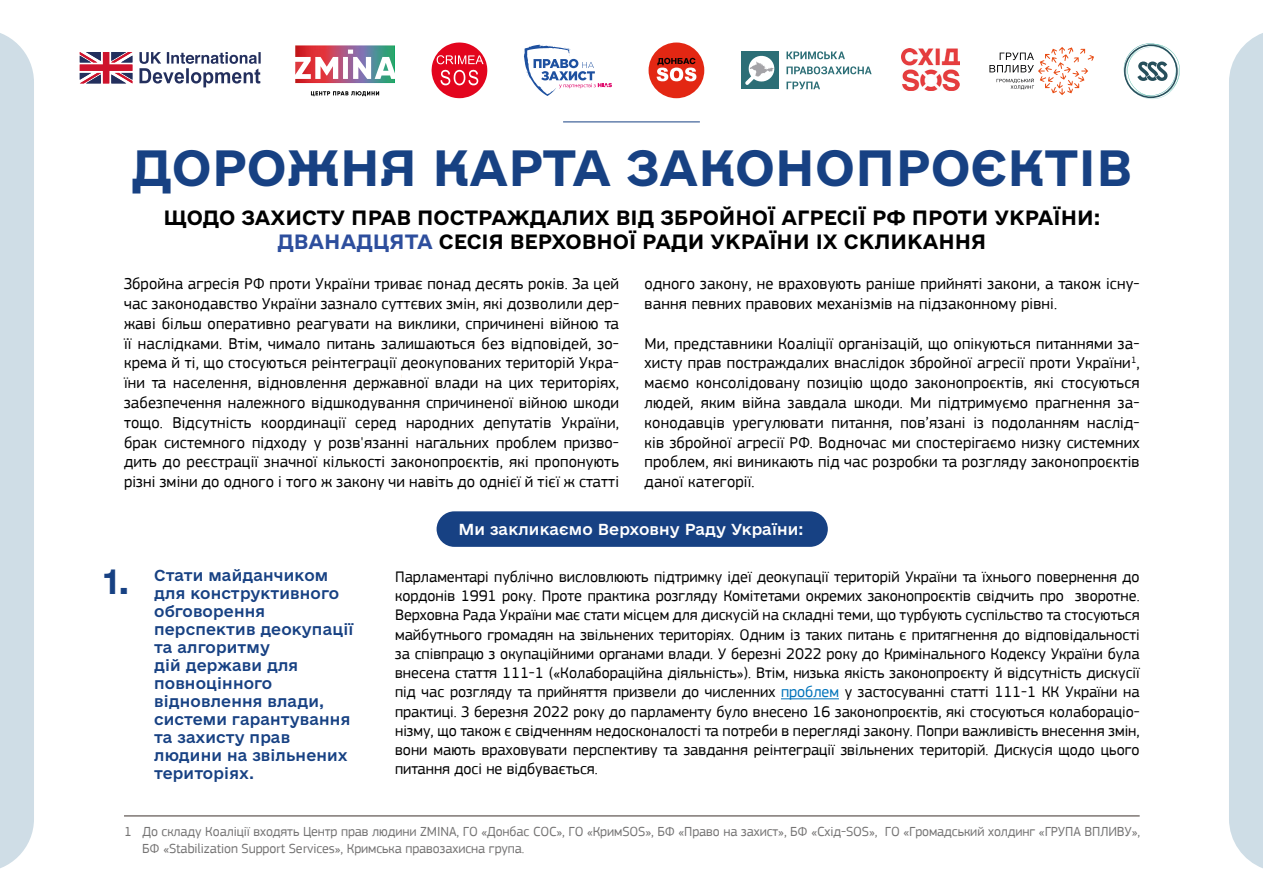
<style>
.page{position:relative;width:1263px;height:893px;background:#fff}
.page>*{position:absolute;margin:0;border:0;box-sizing:border-box;transform-origin:0 0}
.t1{font:48px "e Ukraine Head Bold";color:#174183}
.t2{font:33px "e Ukraine Bold";color:#174183}
.t3{font:19.5px/23.4px "e Ukraine Bold";color:#000;text-align:center}
.t4{font:16.5px/19.8px "PF Square Sans Pro";letter-spacing:.01em;color:#000;text-align:justify}
.t5{font:16.05px/19.2px "PF Square Sans Pro";color:#000;text-align:justify}
.t6{font:15px/18px "e Ukraine Medium";letter-spacing:.01em;color:#174183}
.t7{font:15px "e Ukraine Medium";letter-spacing:.01em;color:#fff}
.t8{font:13.8px/16.5px "PF Square Sans Pro";letter-spacing:-.005em;color:#757474}
.s1{color:#2d4e9d}
.s2{color:#0073ba}
</style>
<div class="page">
<hr style="left:563px;top:122px;width:137px;height:1px;background:#174183">
<hr style="left:124px;top:816px;width:1016px;height:1px;background:#3c322d">
<div style="left:1229px;top:33px;width:34px;height:835px;background:#cedde6"></div>
<div style="left:0;top:33px;width:34px;height:835px;background:#cfdde6"></div>
<div style="left:437px;top:511px;width:391px;height:36px;background:#174183;border-radius:18px"></div>
<hr style="left:781px;top:698px;width:58px;height:1px;background:#0073ba">
<div style="left:741px;top:51px;width:38px;height:38px;background:#2c6e76"></div>
<svg style="left:745px;top:55px;width:30px;height:30px"></svg>
<svg style="left:786px;top:51px;width:59px;height:8px"></svg>
<svg style="left:786px;top:66px;width:86px;height:8px"></svg>
<svg style="left:786px;top:82px;width:34px;height:7px"></svg>
<div style="left:648px;top:43px;width:56px;height:55px;background:#e32713;border-radius:50%"></div>
<svg style="left:657px;top:58px;width:39px;height:23px"></svg>
<svg style="left:524px;top:45px;width:88px;height:51px"></svg>
<svg style="left:989px;top:47px;width:105px;height:48px"></svg>
<svg style="left:311px;top:91px;width:68px;height:5px"></svg>
<img style="left:295px;top:45px;width:100px;height:38px">
<svg style="left:432px;top:43px;width:55px;height:55px"></svg>
<svg style="left:1124px;top:43px;width:56px;height:56px"></svg>
<img style="left:902px;top:49px;width:58px;height:42px">
<svg style="left:80px;top:52px;width:52px;height:31px"></svg>
<svg style="left:139px;top:52px;width:122px;height:35px"></svg>
<h1 class="t1" style="left:131px;top:141px;width:1002px">ДОРОЖНЯ КАРТА ЗАКОНОПРОЄКТІВ</h1>
<p class="t3" style="left:163px;top:207px;width:938px">ЩОДО ЗАХИСТУ ПРАВ ПОСТРАЖДАЛИХ ВІД ЗБРОЙНОЇ АГРЕСІЇ РФ ПРОТИ УКРАЇНИ:<br><span class="s1">ДВАНАДЦЯТА</span> СЕСІЯ ВЕРХОВНОЇ РАДИ УКРАЇНИ IX СКЛИКАННЯ</p>
<p class="t4" style="left:124px;top:274px;width:497px">Збройна агресія РФ проти України триває понад десять років. За цей час законодавство України зазнало суттєвих змін, які дозволили дер&shy;жаві більш оперативно реагувати на виклики, спричинені війною та її наслідками. Втім, чимало питань залишаються без відповідей, зо&shy;крема й ті, що стосуються реінтеграції деокупованих територій Укра&shy;їни та населення, відновлення державної влади на цих територіях, забезпечення належного відшкодування спричиненої війною шкоди тощо. Відсутність координації серед народних депутатів України, брак системного підходу у розв'язанні нагальних проблем призво&shy;дить до реєстрації значної кількості законопроєктів, які пропонують різні зміни до одного і того ж закону чи навіть до однієї й тієї ж статті</p>
<p class="t4" style="left:645px;top:274px;width:497px">одного закону, не враховують раніше прийняті закони, а також існу&shy;вання певних правових механізмів на підзаконному рівні.</p>
<p class="t4" style="left:645px;top:333px;width:497px">Ми, представники Коаліції організацій, що опікуються питаннями за&shy;хисту прав постраждалих внаслідок збройної агресії проти України<sup>1</sup>, маємо консолідовану позицію щодо законопроєктів, які стосуються людей, яким війна завдала шкоди. Ми підтримуємо прагнення за&shy;конодавців урегулювати питання, пов’язані із подоланням наслід&shy;ків збройної агресії РФ. Водночас ми спостерігаємо низку системних проблем, які виникають під час розробки та розгляду законопроєктів даної категорії.</p>
<h2 class="t2" style="left:103px;top:561px;width:28px">1.</h2>
<p class="t6" style="left:154px;top:567px;width:201px">Стати майданчиком для конструктивного обговорення перспектив деокупації та алгоритму<br>дій держави для повноцінного відновлення влади, системи гарантування та захисту прав людини на звільнених територіях.</p>
<p class="t7" style="left:458px;top:520px;width:347px">Ми закликаємо Верховну Раду України:</p>
<p class="t5" style="left:395px;top:567px;width:746px">Парламентарі публічно висловлюють підтримку ідеї деокупації територій України та їхнього повернення до кордонів 1991 року. Проте практика розгляду Комітетами окремих законопроєктів свідчить про зворотне.<br>Верховна Рада України має стати місцем для дискусій на складні теми, що турбують суспільство та стосуються майбутнього громадян на звільнених територіях. Одним із таких питань є притягнення до відповідальності за співпрацю з окупаційними органами влади. У березні 2022 року до Кримінального Кодексу України була внесена стаття 111-1 («Колабораційна діяльність»). Втім, низька якість законопроєкту й відсутність дискусії під час розгляду та прийняття призвели до численних <span class="s2">проблем</span> у застосуванні статті 111-1 КК України на практиці. З березня 2022 року до парламенту було внесено 16 законопроєктів, які стосуються колабораціо&shy;нізму, що також є свідченням недосконалості та потреби в перегляді закону. Попри важливість внесення змін, вони мають враховувати перспективу та завдання реінтеграції звільнених територій. Дискусія щодо цього питання досі не відбувається.</p>
<p class="t8" style="left:142px;top:824px;width:999px;text-indent:-18px">1 До складу Коаліції входять Центр прав людини ZMINA, ГО «Донбас СОС», ГО «КримSOS», БФ «Право на захист», БФ «Схід-SOS», ГО «Громадський холдинг «ГРУПА ВПЛИВУ»,<br>БФ «Stabilization Support Services», Кримська правозахисна група.</p>
</div>
